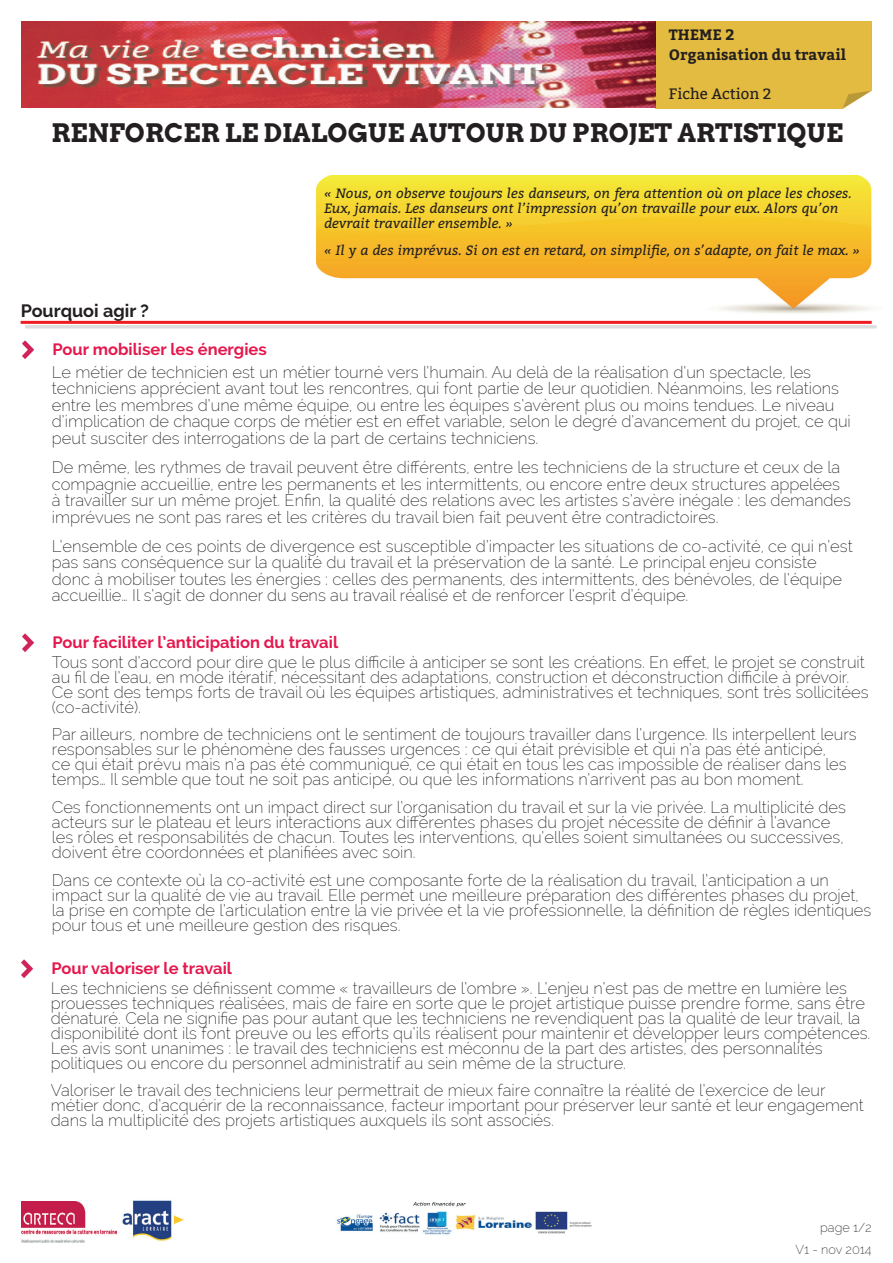
<style>
.page{position:relative;width:893px;height:1263px;background:#fff}
.page>*{position:absolute;margin:0;border:0;box-sizing:border-box;transform-origin:0 0}
.t1{font:700 25.5px "Arvo";color:#231f20}
.t2{font:700 18px "Raleway";color:#231f20}
.t3{font:200 16.5px/15px "Raleway";color:#231f20}
.t4{font:700 16.5px "Raleway";color:#e5184e}
.t5{font:700 15px/19.5px "Bitter";color:#231f20}
.t6{font:15px "Bitter";color:#231f20}
.t7{font:italic 13.5px/15px "Bitter";color:#231f20}
.t8{font:200 12.75px/21.8px "Raleway";color:#231f20;text-align:right}
</style>
<div class="page">
<hr style="left:25px;top:325px;width:851px;height:3px;background:#dedddd">
<hr style="left:21px;top:321px;width:851px;height:3px;background:#ee1d23">
<img style="left:22px;top:341px;width:12px;height:18px">
<img style="left:337px;top:1201px;width:255px;height:34px">
<img style="left:22px;top:634px;width:12px;height:18px">
<img style="left:21px;top:960px;width:12px;height:18px">
<img style="left:21px;top:21px;width:851px;height:87px">
<img style="left:21px;top:1202px;width:95px;height:41px">
<img style="left:122px;top:1200px;width:62px;height:41px">
<img style="left:316px;top:175px;width:556px;height:139px">
<p class="t5" style="left:669px;top:25px;width:179px">THEME 2<br>Organisation du travail</p>
<p class="t6" style="left:669px;top:85px;width:104px">Fiche Action 2</p>
<h1 class="t1" style="left:52px;top:117px;width:793px">RENFORCER LE DIALOGUE AUTOUR DU PROJET ARTISTIQUE</h1>
<p class="t2" style="left:21px;top:300px;width:130px">Pourquoi agir ?</p>
<p class="t4" style="left:52px;top:340px;width:216px">Pour mobiliser les énergies</p>
<p class="t7" style="left:324px;top:185px;width:529px">« Nous, on observe toujours les danseurs, on fera attention où on place les choses.<br>Eux, jamais. Les danseurs ont l’impression qu’on travaille pour eux. Alors qu’on devrait travailler ensemble. »</p>
<p class="t7" style="left:324px;top:242px;width:537px">« Il y a des imprévus. Si on est en retard, on simplifie, on s’adapte, on fait le max. »</p>
<p class="t3" style="left:52px;top:364px;width:800px;line-height:16.5px">Le métier de technicien est un métier tourné vers l’humain. Au delà de la réalisation d’un spectacle, les techniciens apprécient avant tout les rencontres, qui font partie de leur quotidien. Néanmoins, les relations entre les membres d’une même équipe, ou entre les équipes s’avèrent plus ou moins tendues. Le niveau d’implication de chaque corps de métier est en effet variable, selon le degré d’avancement du projet, ce qui peut susciter des interrogations de la part de certains techniciens.</p>
<p class="t3" style="left:52px;top:459px;width:800px;line-height:16.5px">De même, les rythmes de travail peuvent être différents, entre les techniciens de la structure et ceux de la compagnie accueillie, entre les permanents et les intermittents, ou encore entre deux structures appelées à travailler sur un même projet. Enfin, la qualité des relations avec les artistes s’avère inégale : les demandes imprévues ne sont pas rares et les critères du travail bien fait peuvent être contradictoires.</p>
<p class="t3" style="left:52px;top:538px;width:802px;line-height:16.5px">L’ensemble de ces points de divergence est susceptible d’impacter les situations de co-activité, ce qui n’est pas sans conséquence sur la qualité du travail et la préservation de la santé. Le principal enjeu consiste donc à mobiliser toutes les énergies : celles des permanents, des intermittents, des bénévoles, de l’équipe accueillie… Il s’agit de donner du sens au travail réalisé et de renforcer l’esprit d’équipe.</p>
<p class="t4" style="left:52px;top:633px;width:287px">Pour faciliter l’anticipation du travail</p>
<p class="t3" style="left:52px;top:654px;width:818px">Tous sont d’accord pour dire que le plus difficile à anticiper se sont les créations. En effet, le projet se construit au fil de l’eau, en mode itératif, nécessitant des adaptations, construction et déconstruction difficile à prévoir.<br>Ce sont des temps forts de travail où les équipes artistiques, administratives et techniques, sont très sollicitées (co-activité).</p>
<p class="t3" style="left:52px;top:727px;width:806px">Par ailleurs, nombre de techniciens ont le sentiment de toujours travailler dans l’urgence. Ils interpellent leurs responsables sur le phénomène des fausses urgences : ce qui était prévisible et qui n’a pas été anticipé,<br>ce qui était prévu mais n’a pas été communiqué, ce qui était en tous les cas impossible de réaliser dans les temps… Il semble que tout ne soit pas anticipé, ou que les informations n’arrivent pas au bon moment.</p>
<p class="t3" style="left:52px;top:800px;width:795px">Ces fonctionnements ont un impact direct sur l’organisation du travail et sur la vie privée. La multiplicité des acteurs sur le plateau et leurs interactions aux différentes phases du projet nécessite de définir à l’avance les rôles et responsabilités de chacun. Toutes les interventions, qu’elles soient simultanées ou successives, doivent être coordonnées et planifiées avec soin.</p>
<p class="t3" style="left:52px;top:872px;width:821px">Dans ce contexte où la co-activité est une composante forte de la réalisation du travail, l’anticipation a un impact sur la qualité de vie au travail. Elle permet une meilleure préparation des différentes phases du projet, la prise en compte de l’articulation entre la vie privée et la vie professionnelle, la définition de règles identiques pour tous et une meilleure gestion des risques.</p>
<p class="t4" style="left:51px;top:959px;width:182px">Pour valoriser le travail</p>
<p class="t3" style="left:51px;top:980px;width:821px">Les techniciens se définissent comme « travailleurs de l’ombre ». L’enjeu n’est pas de mettre en lumière les prouesses techniques réalisées, mais de faire en sorte que le projet artistique puisse prendre forme, sans être dénaturé. Cela ne signifie pas pour autant que les techniciens ne revendiquent pas la qualité de leur travail, la disponibilité dont ils font preuve ou les efforts qu’ils réalisent pour maintenir et développer leurs compétences.<br>Les avis sont unanimes : le travail des techniciens est méconnu de la part des artistes, des personnalités politiques ou encore du personnel administratif au sein même de la structure.</p>
<p class="t3" style="left:51px;top:1083px;width:815px">Valoriser le travail des techniciens leur permettrait de mieux faire connaître la réalité de l’exercice de leur métier donc, d’acquérir de la reconnaissance, facteur important pour préserver leur santé et leur engagement dans la multiplicité des projets artistiques auxquels ils sont associés.</p>
<p class="t8" style="left:796px;top:1216px;width:78px">page 1/2<br>V1 - nov 2014</p>
</div>
